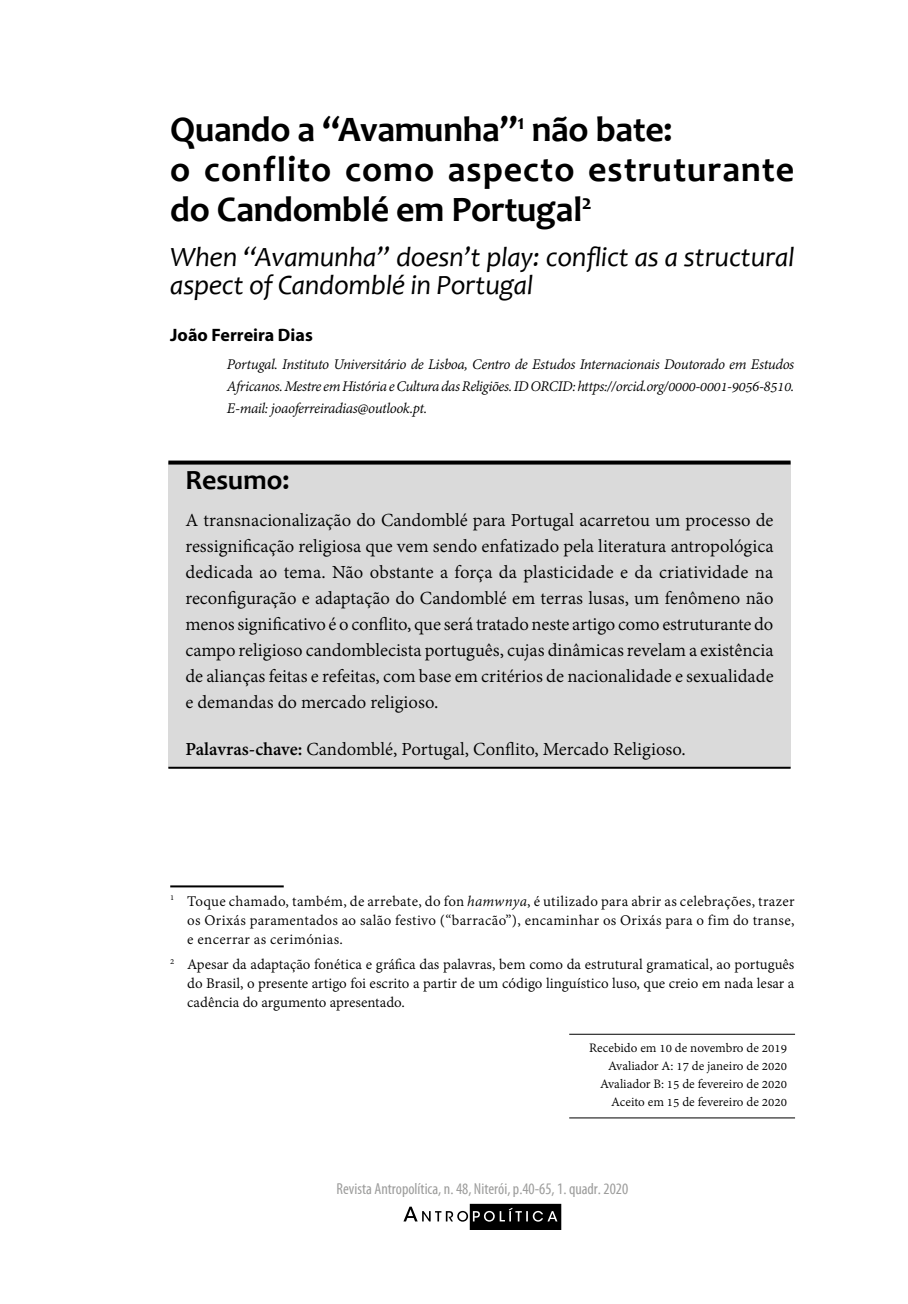
<style>
.page{position:relative;width:908px;height:1304px;background:#fff}
.page>*{position:absolute;margin:0;border:0;box-sizing:border-box;transform-origin:0 0}
.t1{font:700 36px/40px "Candara";letter-spacing:-.01em;color:#000}
.t2{font:italic 28px/28px "Candara";letter-spacing:-.01em;color:#000}
.t3{font:700 28px "Candara";color:#000}
.t4{font:20px/26px "Adobe Devanagari";color:#000;text-align:justify}
.t5{font:700 18px "Myriad Pro";color:#000}
.t6{font:16px/19.2px "Adobe Devanagari";letter-spacing:.005em;color:#000;text-align:justify}
.t7{font:italic 16px/22px "Adobe Devanagari";letter-spacing:-.025em;color:#000;text-align:justify}
.t8{font:condensed 16px "Myriad Pro";color:#9d9d9c}
.t9{font:14px/18px "Adobe Devanagari";color:#000;text-align:right}
.s1{font-weight:700}
.s2{font-style:italic}
</style>
<div class="page">
<div style="left:470px;top:1204px;width:90px;height:25px;background:#000"></div>
<div style="left:469px;top:1204px;width:92px;height:26px;border:1px solid #000"></div>
<svg style="left:403px;top:1207px;width:154px;height:15px"></svg>
<hr style="left:170px;top:885px;width:113px;height:2px;background:#000">
<div style="left:168px;top:463px;width:622px;height:305px;background:#dadada"></div>
<svg style="left:168px;top:461px;width:622px;height:4px;fill:#000"></svg>
<hr style="left:168px;top:767px;width:622px;height:2px;background:#000">
<hr style="left:569px;top:1034px;width:225px;height:1px;background:#000">
<hr style="left:569px;top:1117px;width:225px;height:1px;background:#000">
<h1 class="t1" style="left:170px;top:109px;width:625px">Quando a “Avamunha”<sup>1</sup> não bate:<br>o conflito como aspecto estruturante do Candomblé em Portugal<sup>2</sup></h1>
<h2 class="t2" style="left:170px;top:243px;width:625px">When “Avamunha” doesn’t play: conflict as a structural aspect of Candomblé in Portugal</h2>
<p class="t5" style="left:170px;top:325px;width:144px">João Ferreira Dias</p>
<p class="t7" style="left:227px;top:354px;width:568px">Portugal. Instituto Universitário de Lisboa, Centro de Estudos Internacionais Doutorado em Estudos Africanos. Mestre em História e Cultura das Religiões. ID ORCID: https://orcid.org/0000-0001-9056-8510.<br>E-mail: joaoferreiradias@outlook.pt.</p>
<h2 class="t3" style="left:185px;top:462px;width:105px">Resumo:</h2>
<p class="t4" style="left:185px;top:509px;width:589px">A transnacionalização do Candomblé para Portugal acarretou um processo de ressignificação religiosa que vem sendo enfatizado pela literatura antropológica dedicada ao tema. Não obstante a força da plasticidade e da criatividade na reconfiguração e adaptação do Candomblé em terras lusas, um fenômeno não menos significativo é o conflito, que será tratado neste artigo como estruturante do campo religioso candomblecista português, cujas dinâmicas revelam a existência de alianças feitas e refeitas, com base em critérios de nacionalidade e sexualidade e demandas do mercado religioso.</p>
<p class="t4" style="left:185px;top:738px;width:501px"><span class="s1">Palavras-chave:</span> Candomblé, Portugal, Conflito, Mercado Religioso.</p>
<p class="t6" style="left:187px;top:893px;width:608px;text-indent:-17px"><sup>1</sup> Toque chamado, também, de arrebate, do fon <span class="s2">hamwnya</span>, é utilizado para abrir as celebrações, trazer os Orixás paramentados ao salão festivo (“barracão”), encaminhar os Orixás para o fim do transe, e encerrar as cerimónias.</p>
<p class="t6" style="left:187px;top:956px;width:608px;text-indent:-17px"><sup>2</sup> Apesar da adaptação fonética e gráfica das palavras, bem como da estrutural gramatical, ao português do Brasil, o presente artigo foi escrito a partir de um código linguístico luso, que creio em nada lesar a cadência do argumento apresentado.</p>
<p class="t9" style="left:589px;top:1040px;width:199px">Recebido em 10 de novembro de 2019<br>Avaliador A: 17 de janeiro de 2020<br>Avaliador B: 15 de fevereiro de 2020<br>Aceito em 15 de fevereiro de 2020</p>
<p class="t8" style="left:336px;top:1180px;width:293px">Revista Antropolítica, n. 48, Niterói, p.40-65, 1. quadr. 2020</p>
</div>
